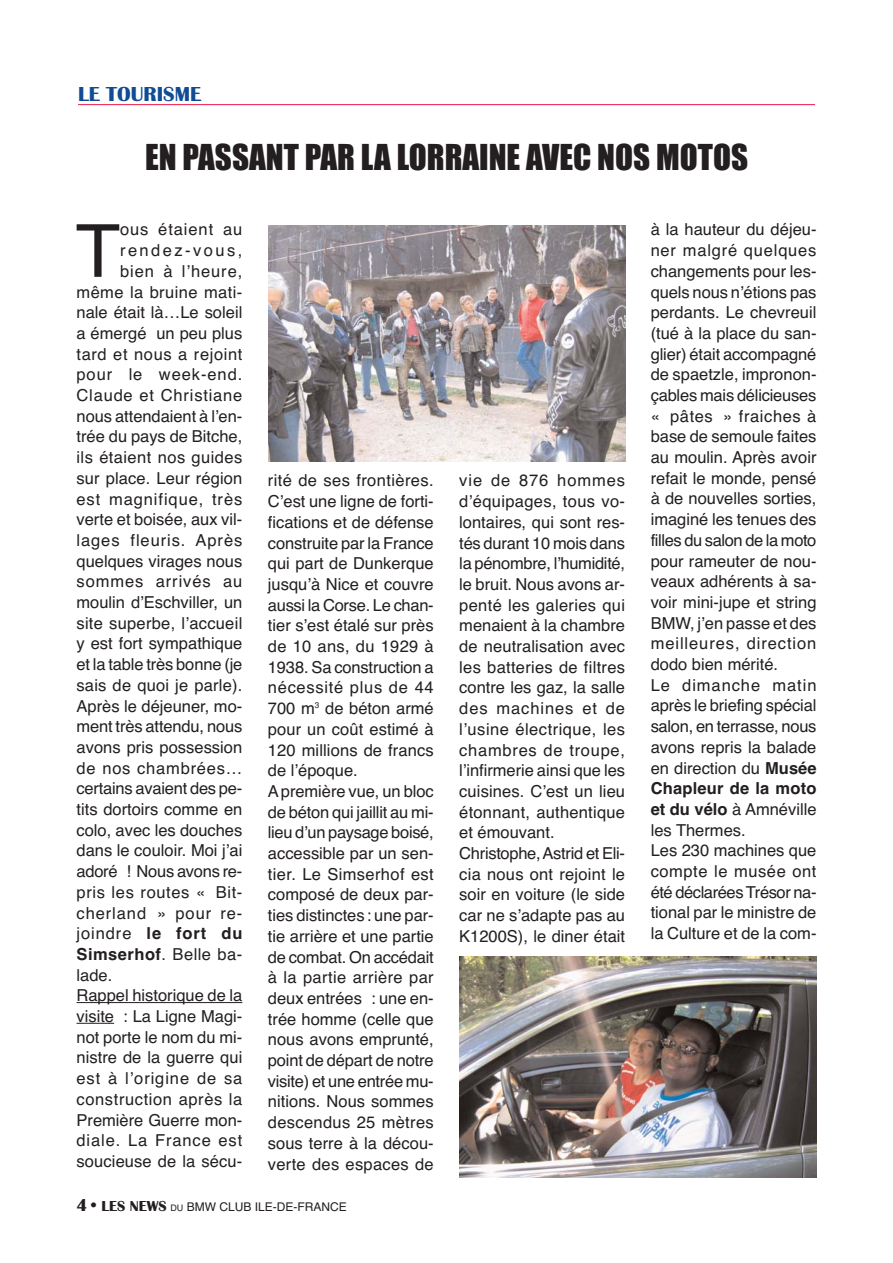
<style>
.page{position:relative;width:893px;height:1263px;background:#fff}
.page>*{position:absolute;margin:0;border:0;box-sizing:border-box;transform-origin:0 0}
.t1{font:73.35px "Helvetica";color:#231f20}
.t2{font:33px "Impact";color:#231f20}
.t3{font:700 21px "Britannic";color:#0f4c95}
.t4{font:16.5px/20.7px "Helvetica";color:#231f20}
.t5{font:16.5px "Helvetica";letter-spacing:.055em;color:#231f20}
.t6{font:16.5px "Helvetica";letter-spacing:.035em;color:#231f20}
.t7{font:16.5px "Helvetica";letter-spacing:.025em;color:#231f20}
.t8{font:700 16.5px "Helvetica";letter-spacing:.03em;color:#231f20}
.t9{font:16.5px "Helvetica";letter-spacing:.05em;color:#231f20}
.t10{font:16.5px "Helvetica";letter-spacing:.04em;color:#231f20}
.t11{font:16.5px "Helvetica";letter-spacing:.045em;color:#231f20}
.t12{font:16.5px "Helvetica";letter-spacing:.15em;color:#231f20}
.t13{font:12px "Helvetica";color:#231f20}
.s1{font-weight:400}
.s2{font-family:"Britannic";font-weight:700;font-size:18px}
.s3{font-family:"Britannic";font-weight:700;font-size:15px}
.s4{font-size:9px}
.s5{font-weight:700}
</style>
<div class="page">
<hr style="left:78px;top:104px;width:737px;height:1px;background:#ed1c4c">
<hr style="left:77px;top:1002px;width:165px;height:1px;background:#231f20">
<hr style="left:77px;top:1023px;width:37px;height:1px;background:#231f20">
<img style="left:269px;top:225px;width:356px;height:237px">
<img style="left:459px;top:957px;width:357px;height:221px">
<p class="t3" style="left:78px;top:87px;width:125px">LE TOURISME</p>
<h2 class="t2" style="left:145px;top:147px;width:604px">EN PASSANT PAR LA LORRAINE AVEC NOS MOTOS</h2>
<h1 class="t1" style="left:75px;top:224px;width:46px">T</h1>
<p class="t5" style="left:120px;top:224px;width:124px">ous étaient au</p>
<p class="t12" style="left:120px;top:244px;width:124px">rendez-vous,</p>
<p class="t5" style="left:120px;top:265px;width:124px">bien à l’heure,</p>
<p class="t7" style="left:77px;top:286px;width:167px">même la bruine mati-</p>
<p class="t4" style="left:77px;top:304px;width:167px">nale était là…Le soleil</p>
<p class="t4" style="left:77px;top:324px;width:167px">a émergé un peu plus</p>
<p class="t6" style="left:77px;top:348px;width:167px">tard et nous a rejoint</p>
<p class="t5" style="left:77px;top:368px;width:167px">pour le week-end.</p>
<p class="t9" style="left:77px;top:389px;width:167px">Claude et Christiane</p>
<p class="t4" style="left:77px;top:407px;width:167px">nous attendaient à l’en-</p>
<p class="t4" style="left:77px;top:428px;width:167px">trée du pays de Bitche,</p>
<p class="t7" style="left:77px;top:451px;width:167px">ils étaient nos guides</p>
<p class="t4" style="left:77px;top:469px;width:167px">sur place. Leur région</p>
<p class="t5" style="left:77px;top:493px;width:167px">est magnifique, très</p>
<p class="t4" style="left:77px;top:511px;width:167px">verte et boisée, aux vil-</p>
<p class="t5" style="left:77px;top:534px;width:167px">lages fleuris. Après</p>
<p class="t4" style="left:77px;top:552px;width:167px">quelques virages nous</p>
<p class="t5" style="left:77px;top:576px;width:167px">sommes arrivés au</p>
<p class="t4" style="left:77px;top:593px;width:167px">moulin d’Eschviller, un</p>
<p class="t4" style="left:77px;top:614px;width:167px">site superbe, l’accueil</p>
<p class="t4" style="left:77px;top:635px;width:167px">y est fort sympathique</p>
<p class="t4" style="left:77px;top:656px;width:167px">et la table très bonne (je</p>
<p class="t4" style="left:77px;top:676px;width:167px">sais de quoi je parle).</p>
<p class="t4" style="left:77px;top:697px;width:167px">Après le déjeuner, mo-</p>
<p class="t4" style="left:77px;top:718px;width:167px">ment très attendu, nous</p>
<p class="t4" style="left:77px;top:738px;width:167px">avons pris possession</p>
<p class="t11" style="left:77px;top:762px;width:167px">de nos chambrées…</p>
<p class="t4" style="left:77px;top:780px;width:167px">certains avaient des pe-</p>
<p class="t4" style="left:77px;top:800px;width:167px">tits dortoirs comme en</p>
<p class="t4" style="left:77px;top:821px;width:167px">colo, avec les douches</p>
<p class="t4" style="left:77px;top:842px;width:167px">dans le couloir. Moi j’ai</p>
<p class="t4" style="left:77px;top:863px;width:167px">adoré ! Nous avons re-</p>
<p class="t10" style="left:77px;top:886px;width:167px">pris les routes « Bit-</p>
<p class="t5" style="left:77px;top:907px;width:167px">cherland » pour re-</p>
<p class="t8" style="left:77px;top:927px;width:167px"><span class="s1">joindre</span> le fort du</p>
<p class="t8" style="left:77px;top:948px;width:167px">Simserhof<span class="s1">. Belle ba-</span></p>
<p class="t4" style="left:77px;top:966px;width:37px">lade.</p>
<p class="t4" style="left:77px;top:987px;width:167px">Rappel historique de la</p>
<p class="t4" style="left:77px;top:1007px;width:167px">visite : La Ligne Magi-</p>
<p class="t4" style="left:77px;top:1028px;width:167px">not porte le nom du mi-</p>
<p class="t4" style="left:77px;top:1049px;width:167px">nistre de la guerre qui</p>
<p class="t5" style="left:77px;top:1072px;width:167px">est à l’origine de sa</p>
<p class="t6" style="left:77px;top:1093px;width:167px">construction après la</p>
<p class="t4" style="left:77px;top:1111px;width:167px">Première Guerre mon-</p>
<p class="t5" style="left:77px;top:1134px;width:167px">diale. La France est</p>
<p class="t4" style="left:77px;top:1152px;width:167px">soucieuse de la sécu-</p>
<p class="t4" style="left:268px;top:472px;width:167px">rité de ses frontières.<br>C’est une ligne de forti&shy;fications et de défense construite par la France qui part de Dunkerque jusqu’à Nice et couvre aussi la Corse. Le chan&shy;tier s’est étalé sur près de 10 ans, du 1929 à<br>1938. Sa construction a nécessité plus de 44<br>700 m<sup>3</sup> de béton armé pour un coût estimé à<br>120 millions de francs de l’époque.<br>Apremière vue, un bloc de béton qui jaillit au mi&shy;lieu d’un paysage boisé, accessible par un sen&shy;tier. Le Simserhof est composé de deux par&shy;ties distinctes: une par&shy;tie arrière et une partie de combat. On accédait à la partie arrière par deux entrées : une en&shy;trée homme (celle que nous avons emprunté, point de départ de notre visite) et une entrée mu&shy;nitions. Nous sommes descendus 25 mètres sous terre à la décou&shy;verte des espaces de</p>
<p class="t4" style="left:459px;top:472px;width:167px">vie de 876 hommes d’équipages, tous vo&shy;lontaires, qui sont res&shy;tés durant 10 mois dans la pénombre, l’humidité, le bruit. Nous avons ar&shy;penté les galeries qui menaient à la chambre de neutralisation avec les batteries de filtres contre les gaz, la salle des machines et de l’usine électrique, les chambres de troupe, l’infirmerie ainsi que les cuisines. C’est un lieu étonnant, authentique et émouvant.<br>Christophe, Astrid et Eli&shy;cia nous ont rejoint le soir en voiture (le side car ne s’adapte pas au<br>K1200S), le diner était</p>
<p class="t13" style="left:77px;top:1203px;width:272px"><span class="s2">4 •</span> <span class="s3">LES NEWS</span> <span class="s4">DU</span> BMW CLUB ILE-DE-FRANCE</p>
<p class="t4" style="left:651px;top:221px;width:167px">à la hauteur du déjeu&shy;ner malgré quelques changements pour les&shy;quels nous n’étions pas perdants. Le chevreuil (tué à la place du san&shy;glier) était accompagné de spaetzle, impronon&shy;çables mais délicieuses « pâtes » fraiches à base de semoule faites au moulin. Après avoir refait le monde, pensé à de nouvelles sorties, imaginé les tenues des filles du salon de la moto pour rameuter de nou&shy;veaux adhérents à sa&shy;voir mini-jupe et string<br>BMW, j’en passe et des meilleures, direction dodo bien mérité.<br>Le dimanche matin après le briefing spécial salon, en terrasse, nous avons repris la balade en direction du <span class="s5">Musée<br>Chapleur de la moto et du vélo</span> à Amnéville les Thermes.<br>Les 230 machines que compte le musée ont été déclarées Trésor na&shy;tional par le ministre de la Culture et de la com-</p>
</div>
